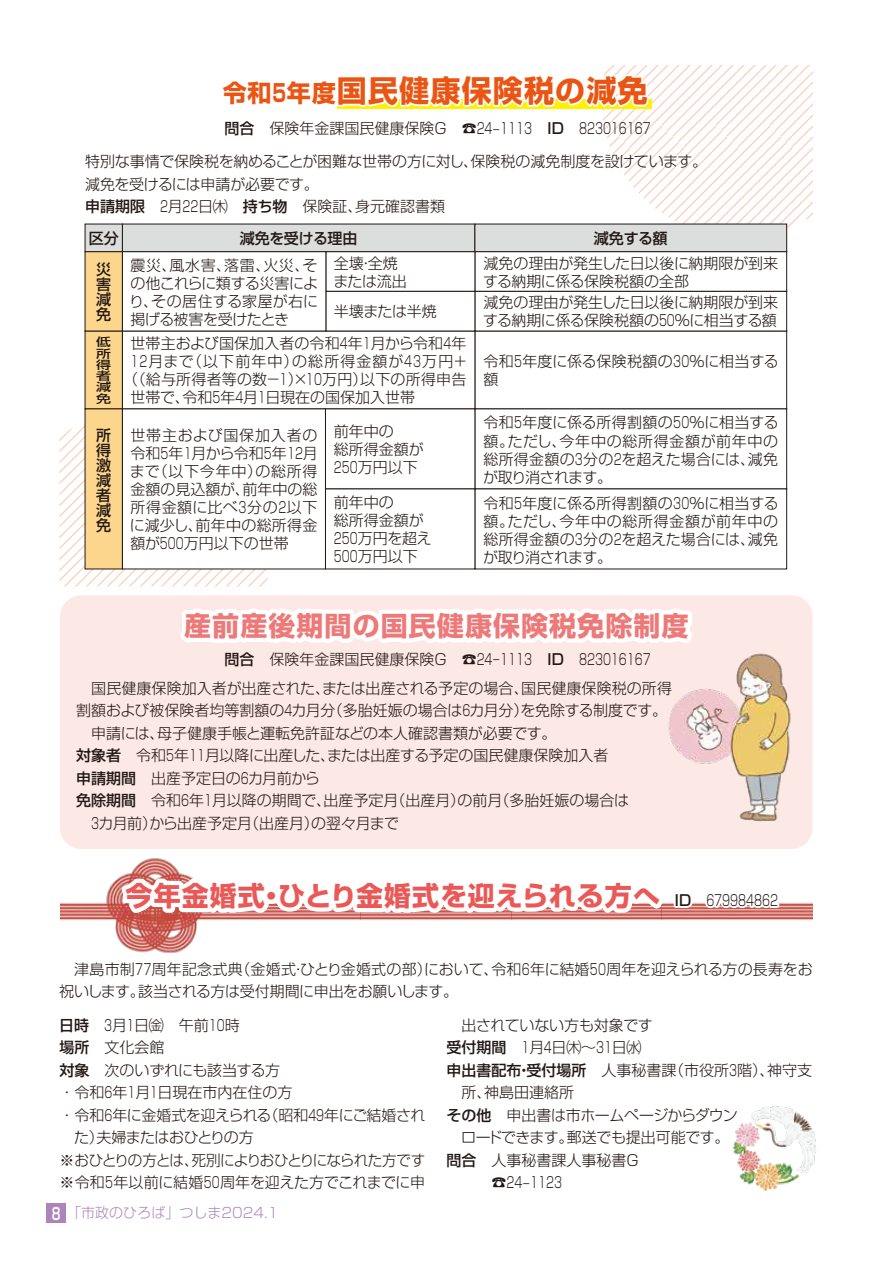
<style>
.page{position:relative;width:893px;height:1263px;background:#fff}
.page>*{position:absolute;margin:0;border:0;box-sizing:border-box;transform-origin:0 0}
.t1{font:700 30px "Shin Go Pr 6";letter-spacing:.04em;color:#ea5514}
.t2{font:700 27px "Shin Go Pr 6";letter-spacing:.04em;color:#ea5958}
.t3{font:700 27px "Shin Go Pr 6";letter-spacing:.04em;color:#ed7978}
.t4{font:300 15px/18px "Shin Go Pr 6";color:#221815}
.t5{font:300 15px "Shin Go Pr 6";color:#221815;scale:.7 1}
.t6{font:300 15px "Shin Go Pr 6";letter-spacing:-.02em;color:#221815}
.t7{font:300 15px "Shin Go Pr 6";letter-spacing:-.035em;color:#221815}
.t8{font:300 15px "Shin Go Pr 6";letter-spacing:-.025em;color:#221815}
.t9{font:300 15px "Shin Go Pr 6";letter-spacing:-.055em;color:#221815}
.t10{font:300 15px "Shin Go Pr 6";letter-spacing:-.03em;color:#221815}
.t11{font:500 15px/15px "Shin Go Pr 6";letter-spacing:-.02em;color:#221815;text-align:justify}
.t12{font:300 15px "Shin Go Pr 6";letter-spacing:.07em;color:#221815;scale:.7 1}
.t13{font:300 15px/18px "Shin Go Pr 6";letter-spacing:.02em;color:#221815}
.t14{font:300 14.1px "Shin Go Pr 6";color:#ac86bb}
.t15{font:500 11.25px/11.2px "Shin Go Pr 6";color:#221815;text-align:justify;scale:1.33 1}
.s1{font-size:24px}
.s2{font-weight:500}
.s3{font-size:11.25px}
.s4{font-family:"Shin Go Pr 6 De";font-weight:700;font-size:16.5px;color:#fff}
</style>
<div class="page">
<div style="left:60px;top:595px;width:753px;height:254px;background:#fce8e5;border-radius:21px"></div>
<div style="left:85px;top:224px;width:38px;height:28px;background:#dcdddd"></div>
<div style="left:122px;top:224px;width:353px;height:28px;background:#dcdddd"></div>
<div style="left:474px;top:224px;width:313px;height:28px;background:#dcdddd"></div>
<div style="left:474px;top:331px;width:313px;height:78px;background:#fff;border:1px solid #221815"></div>
<div style="left:85px;top:331px;width:38px;height:78px;background:#fcd68c"></div>
<div style="left:122px;top:331px;width:353px;height:78px;background:#fff;border:1px solid #221815"></div>
<div style="left:85px;top:251px;width:38px;height:80px;background:#fcd68c"></div>
<div style="left:85px;top:408px;width:38px;height:161px;background:#fcd68c;border:1px solid #221815"></div>
<div style="left:474px;top:251px;width:313px;height:41px;background:#fff;border:1px solid #221815"></div>
<div style="left:474px;top:291px;width:313px;height:40px;background:#fff;border:1px solid #221815"></div>
<div style="left:474px;top:408px;width:313px;height:81px;background:#fff;border:1px solid #221815"></div>
<div style="left:474px;top:488px;width:313px;height:81px;background:#fff;border:1px solid #221815"></div>
<div style="left:325px;top:408px;width:150px;height:81px;background:#fff;border:1px solid #221815"></div>
<div style="left:122px;top:408px;width:204px;height:161px;background:#fff;border:1px solid #221815"></div>
<div style="left:325px;top:251px;width:150px;height:41px;background:#fff;border:1px solid #221815"></div>
<div style="left:325px;top:291px;width:150px;height:40px;background:#fff;border:1px solid #221815"></div>
<div style="left:122px;top:251px;width:204px;height:80px;background:#fff;border:1px solid #221815"></div>
<img style="left:668px;top:653px;width:123px;height:169px">
<img style="left:732px;top:1106px;width:84px;height:85px">
<img style="left:60px;top:902px;width:752px;height:18px">
<svg style="left:219px;top:65px;width:593px;height:172px"></svg>
<svg style="left:59px;top:415px;width:641px;height:249px"></svg>
<svg style="left:77px;top:858px;width:618px;height:95px"></svg>
<svg style="left:703px;top:902px;width:78px;height:18px"></svg>
<div style="left:47px;top:1203px;width:19px;height:19px;background:#ac86bb"></div>
<h1 class="t1" style="left:223px;top:67px;width:426px"><span class="s1">令和5年度</span>国民健康保険税の減免</h1>
<p class="t4" style="left:224px;top:118px;width:428px"><span class="s2">問合　</span>保険年金課国民健康保険G　☎24<span class="s3">-</span>1113 <span class="s2">ID</span> 823016167</p>
<p class="t4" style="left:85px;top:149px;width:623px;line-height:22.5px">特別な事情で保険税を納めることが困難な世帯の方に対し、保険税の減免制度を設けています。減免を受けるには申請が必要です。<br><span class="s2">申請期限　</span>2月22日㈭ <span class="s2">持ち物</span>　保険証、身元確認書類</p>
<p class="t11" style="left:240px;top:229px;width:119px">減免を受ける理由</p>
<p class="t11" style="left:89px;top:229px;width:31px">区分</p>
<p class="t11" style="left:594px;top:229px;width:75px">減免する額</p>
<p class="t4" style="left:129px;top:255px;width:190px;text-align:justify">震災、風水害、落雷、火災、その他これらに類する災害により、その居住する家屋が右に掲げる被害を受けたとき</p>
<p class="t4" style="left:130px;top:333px;width:337px">世帯主および国保加入者の令和4年1月から令和4年</p>
<p class="t12" style="left:130px;top:349px;width:483px">12月まで（以下前年中）の総所得金額が43万円＋</p>
<p class="t4" style="left:123px;top:369px;width:345px">（（給与所得者等の数－1）×10万円）以下の所得申告</p>
<p class="t4" style="left:131px;top:387px;width:286px">世帯で、令和5年4月1日現在の国保加入世帯</p>
<p class="t4" style="left:130px;top:425px;width:190px;text-align:justify">世帯主および国保加入者の令和5年1月から令和5年12月まで（以下今年中）の総所得金額の見込額が、前年中の総所得金額に比べ3分の2以下に減少し、前年中の総所得金額が500万円以下の世帯</p>
<p class="t4" style="left:483px;top:253px;width:296px">減免の理由が発生した日以後に納期限が到来する納期に係る保険税額の全部</p>
<p class="t4" style="left:483px;top:292px;width:296px">減免の理由が発生した日以後に納期限が到来する納期に係る保険税額の50％に相当する額</p>
<p class="t13" style="left:483px;top:351px;width:297px">令和5年度に係る保険税額の30％に相当する額</p>
<p class="t4" style="left:483px;top:412px;width:297px;text-align:justify">令和5年度に係る所得割額の50％に相当する額。ただし、今年中の総所得金額が前年中の総所得金額の3分の2を超えた場合には、減免が取り消されます。</p>
<p class="t4" style="left:483px;top:492px;width:297px;text-align:justify">令和5年度に係る所得割額の30％に相当する額。ただし、今年中の総所得金額が前年中の総所得金額の3分の2を超えた場合には、減免が取り消されます。</p>
<p class="t4" style="left:333px;top:253px;width:75px">全壊・全焼または流出</p>
<p class="t10" style="left:334px;top:299px;width:104px">半壊または半焼</p>
<p class="t11" style="left:96px;top:260px;width:16px">災害減免</p>
<p class="t15" style="left:96px;top:336px;width:13px">低所得者減免</p>
<p class="t11" style="left:96px;top:427px;width:16px">所得激減者減免</p>
<p class="t4" style="left:334px;top:421px;width:91px">前年中の<br>総所得金額が<br>250万円以下</p>
<p class="t4" style="left:334px;top:492px;width:99px">前年中の<br>総所得金額が<br>250万円を超え<br>500万円以下</p>
<h2 class="t3" style="left:184px;top:604px;width:506px">産前産後期間の国民健康保険税免除制度</h2>
<p class="t4" style="left:224px;top:649px;width:428px"><span class="s2">問合　</span>保険年金課国民健康保険G　☎24<span class="s3">-</span>1113 <span class="s2">ID</span> 823016167</p>
<p class="t4" style="left:91px;top:678px;width:582px">国民健康保険加入者が出産された、または出産される予定の場合、国民健康保険税の所得</p>
<p class="t4" style="left:76px;top:700px;width:592px">割額および被保険者均等割額の4カ月分（多胎妊娠の場合は6カ月分）を免除する制度です。</p>
<p class="t4" style="left:91px;top:723px;width:467px">申請には、母子健康手帳と運転免許証などの本人確認書類が必要です。</p>
<p class="t4" style="left:76px;top:745px;width:534px"><span class="s2">対象者　</span>令和5年11月以降に出産した、または出産する予定の国民健康保険加入者</p>
<p class="t6" style="left:76px;top:766px;width:245px"><span class="s2">申請期間　</span>出産予定日の6カ月前から</p>
<p class="t4" style="left:76px;top:790px;width:554px"><span class="s2">免除期間　</span>令和6年1月以降の期間で、出産予定月（出産月）の前月（多胎妊娠の場合は</p>
<p class="t5" style="left:91px;top:811px;width:441px">3カ月前）から出産予定月（出産月）の翌々月まで</p>
<h2 class="t2" style="left:126px;top:874px;width:536px">今年金婚式・ひとり金婚式を迎えられる方へ</h2>
<p class="t5" style="left:674px;top:888px;width:150px"><span class="s2">ID</span> 679984862</p>
<p class="t4" style="left:59px;top:956px;width:755px;line-height:22.5px;text-indent:15px">津島市制77周年記念式典（金婚式・ひとり金婚式の部）において、令和6年に結婚50周年を迎えられる方の長寿をお祝いします。該当される方は受付期間に申出をお願いします。</p>
<p class="t5" style="left:59px;top:1013px;width:259px"><span class="s2">日時　</span>3月1日㈮　午前10時</p>
<p class="t4" style="left:60px;top:1037px;width:106px"><span class="s2">場所　</span>文化会館</p>
<p class="t6" style="left:60px;top:1058px;width:222px"><span class="s2">対象　</span>次のいずれにも該当する方</p>
<p class="t4" style="left:60px;top:1082px;width:234px">・令和6年1月1日現在市内在住の方</p>
<p class="t8" style="left:60px;top:1103px;width:368px">・令和6年に金婚式を迎えられる（昭和49年にご結婚され</p>
<p class="t7" style="left:74px;top:1125px;width:181px">た）夫婦またはおひとりの方</p>
<p class="t9" style="left:60px;top:1148px;width:367px">※おひとりの方とは、死別によりおひとりになられた方です</p>
<p class="t4" style="left:60px;top:1172px;width:367px">※令和5年以前に結婚50周年を迎えた方でこれまでに申</p>
<p class="t14" style="left:52px;top:1201px;width:228px"><span class="s4">8</span> 「市政のひろば」つしま2024.1</p>
<p class="t6" style="left:461px;top:1013px;width:193px">出されていない方も対象です</p>
<p class="t5" style="left:446px;top:1035px;width:280px"><span class="s2">受付期間　</span>1月4日㈭～31日㈬</p>
<p class="t4" style="left:446px;top:1060px;width:367px"><span class="s2">申出書配布・受付場所</span>　人事秘書課（市役所3階）、神守支</p>
<p class="t4" style="left:461px;top:1082px;width:114px">所、神島田連絡所</p>
<p class="t7" style="left:446px;top:1103px;width:293px"><span class="s2">その他　</span>申出書は市ホームページからダウン</p>
<p class="t10" style="left:461px;top:1125px;width:270px">ロードできます。郵送でも提出可能です。</p>
<p class="t4" style="left:446px;top:1150px;width:194px"><span class="s2">問合　</span>人事秘書課人事秘書G</p>
<p class="t4" style="left:491px;top:1172px;width:72px">☎24<span class="s3">-</span>1123</p>
</div>
